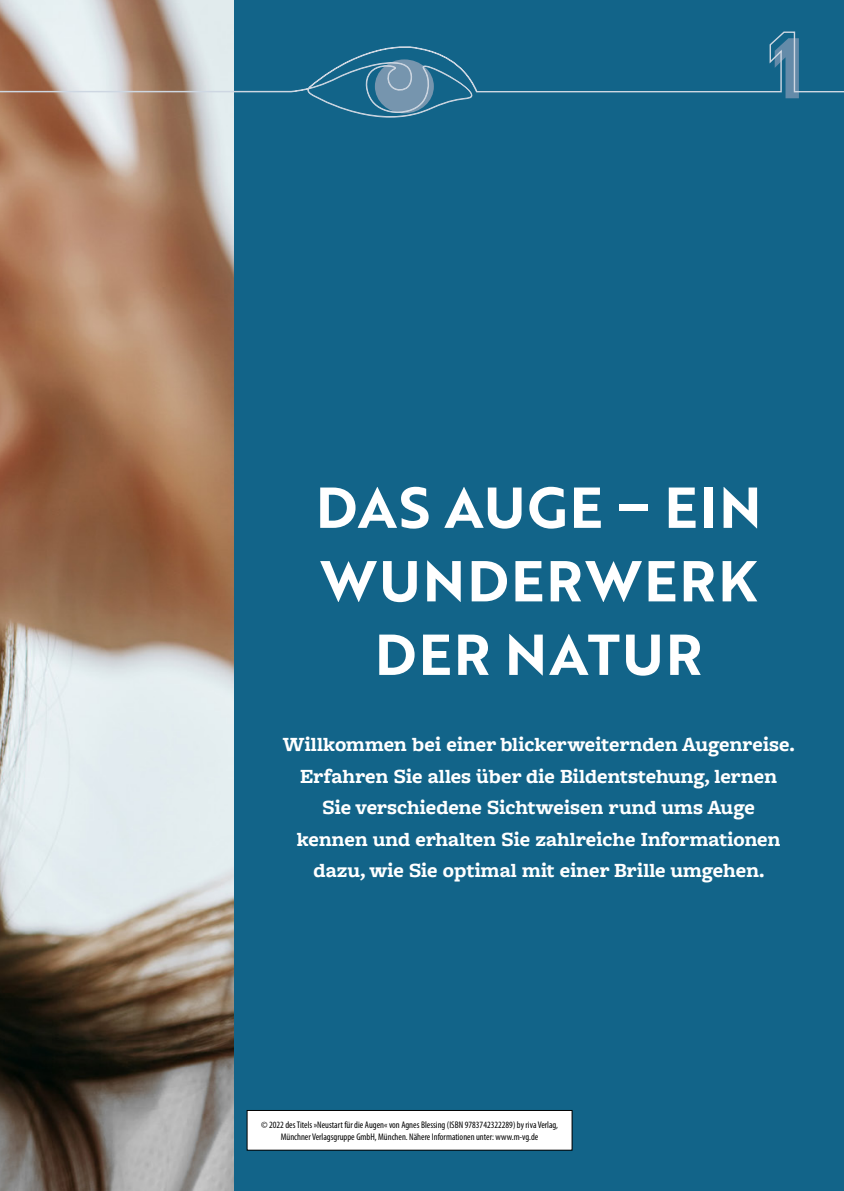
<style>
.page{position:relative;width:844px;height:1191px;background:#fff}
.page>*{position:absolute;margin:0;border:0;box-sizing:border-box;transform-origin:0 0}
.t1{font:700 80.5px "Dunbar Low";color:#648ba9}
._00_Kapitelaufmacher{font:56px/73.5px "Brother 1816 Bold";letter-spacing:.04em;color:#fff;text-align:center}
._00_Kapitel_Einleitu{font:700 21px/31.5px "Freight Macro Pro";color:#fff;text-align:center}
.t2{font:condensed 9.62px/11.5px "Myriad Pro";color:#000;text-align:center}
</style>
<div class="page">
<div style="left:233px;top:0;width:610px;height:1191px;background:#126489"></div>
<img style="left:0;top:0;width:233px;height:1191px">
<svg style="left:0;top:31px;width:843px;height:91px"></svg>
<div style="left:247px;top:1110px;width:325px;height:40px;background:#fff"></div>
<div style="left:246px;top:1110px;width:326px;height:40px;border:1px solid #000"></div>
<h1 class="t1" style="left:771px;top:9px;width:33px">1</h1>
<p class="_00_Kapitelaufmacher" style="left:316px;top:469px;width:447px">DAS AUGE – EIN<br>WUNDERWERK<br>DER NATUR</p>
<p class="_00_Kapitel_Einleitu" style="left:283px;top:728px;width:513px">Willkommen bei einer blickerweiternden Augenreise.<br>Erfahren Sie alles über die Bildentstehung, lernen<br>Sie verschiedene Sichtweisen rund ums Auge<br>kennen und erhalten Sie zahlreiche Informationen dazu, wie Sie optimal mit einer Brille umgehen.</p>
<p class="t2" style="left:261px;top:1119px;width:298px">© 2022 des Titels »Neustart für die Augen« von Agnes Blessing (ISBN 9783742322289) by riva Verlag,<br>Münchner Verlagsgruppe GmbH, München. Nähere Informationen unter: www.m-vg.de</p>
</div>
